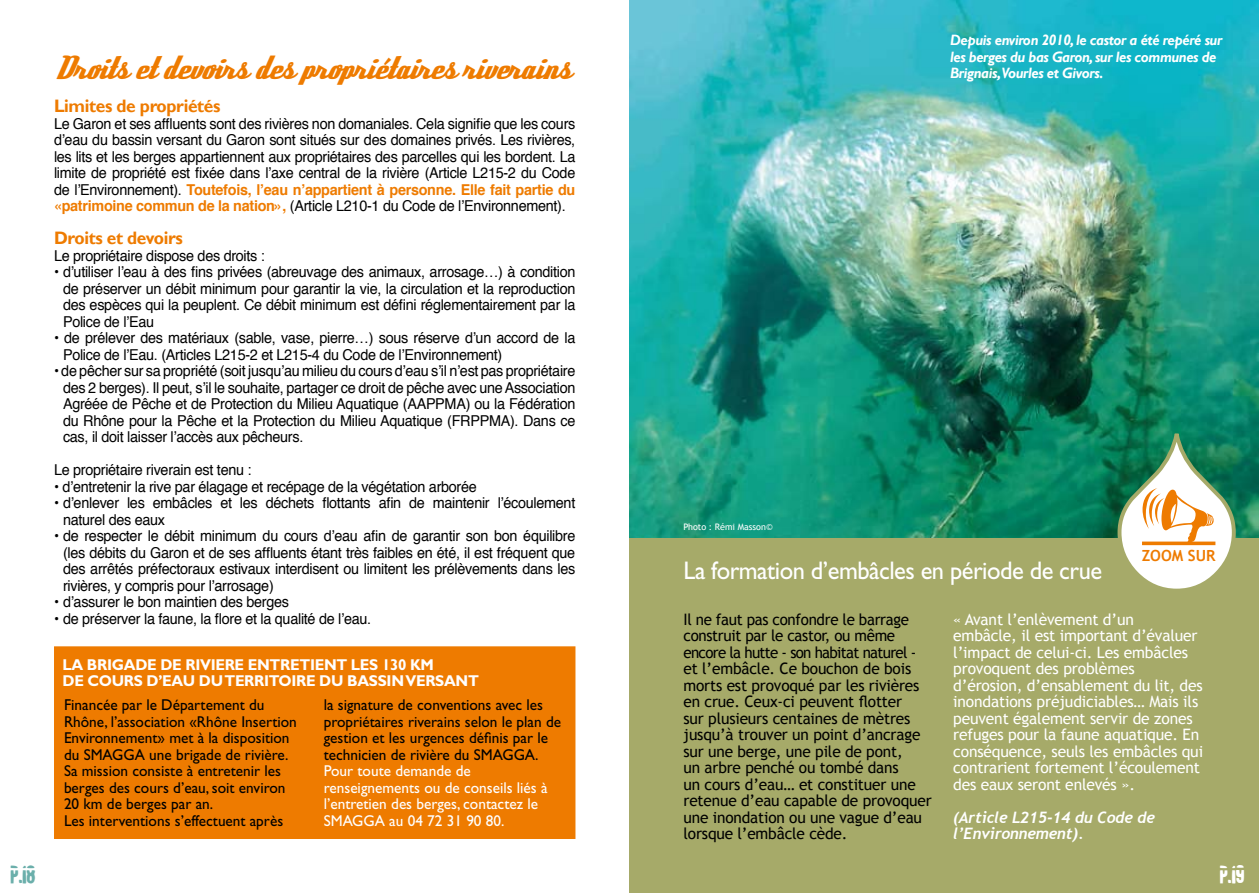
<style>
.page{position:relative;width:1259px;height:893px;background:#fff}
.page>*{position:absolute;margin:0;border:0;box-sizing:border-box;transform-origin:0 0}
.t1{font:39px "Waterline";color:#fff;scale:.9 1}
.t2{font:39px "Waterline";color:#6bafab;scale:.9 1}
.t3{font:31.5px "Deftone Stylus";letter-spacing:-.02em;color:#ee7b00}
.t4{font:25.5px "Gill Sans";letter-spacing:-.02em;color:#fff;scale:.96 1}
.t5{font:700 18px "Gill Sans";letter-spacing:-.02em;color:#ee7b00;scale:.96 1}
.t6{font:15.75px/16.5px "Trebuchet MS";letter-spacing:-.01em;color:#000;scale:.96 1}
.t7{font:15.75px/16.5px "Gill Sans";color:#000}
.t8{font:15.75px/16.5px "Trebuchet MS";letter-spacing:-.01em;color:#fff}
.t9{font:15.75px/16.5px "Gill Sans";color:#fff}
.t10{font:700 15.75px/16.5px "Gill Sans";letter-spacing:-.02em;color:#fff;scale:.96 1}
.t11{font:italic 700 15.75px/16.5px "Trebuchet";letter-spacing:-.01em;color:#fff}
.t12{font:700 15.3px "Trebuchet MS";color:#ee7b00}
.t13{font:15px/16.5px "Helvetica";letter-spacing:-.02em;color:#000;text-align:justify;scale:.96 1}
.t14{font:italic 700 15px/16.5px "Gill Sans";letter-spacing:-.03em;color:#fff;scale:.96 1}
.t15{font:9px "Trebuchet MS";color:#fff}
.s1{font-weight:700;color:#ee7b00}
</style>
<div class="page">
<img style="left:629px;top:0;width:630px;height:539px">
<div style="left:629px;top:539px;width:630px;height:354px;background:#a6aa69"></div>
<div style="left:55px;top:647px;width:520px;height:191px;background:#ee7b00"></div>
<div style="left:54px;top:646px;width:521px;height:193px;border:2px solid #ee7b00"></div>
<svg style="left:1115px;top:413px;width:122px;height:176px"></svg>
<h2 class="t3" style="left:54px;top:48px;width:516px">Droits et devoirs des propriétaires riverains</h2>
<p class="t5" style="left:54px;top:95px;width:175px">Limites de propriétés</p>
<p class="t13" style="left:54px;top:116px;width:544px">Le Garon et ses affluents sont des rivières non domaniales. Cela signifie que les cours d’eau du bassin versant du Garon sont situés sur des domaines privés. Les rivières, les lits et les berges appartiennent aux propriétaires des parcelles qui les bordent. La limite de propriété est fixée dans l’axe central de la rivière (Article L215-2 du Code de l’Environnement). <span class="s1">Toutefois, l’eau n’appartient à personne. Elle fait partie du «patrimoine commun de la nation»,</span> (Article L210-1 du Code de l’Environnement).</p>
<p class="t5" style="left:54px;top:227px;width:136px">Droits et devoirs</p>
<p class="t13" style="left:54px;top:248px;width:221px">Le propriétaire dispose des droits :</p>
<p class="t13" style="left:63px;top:264px;width:535px;text-indent:-9px">• d’utiliser l’eau à des fins privées (abreuvage des animaux, arrosage…) à condition de préserver un débit minimum pour garantir la vie, la circulation et la reproduction des espèces qui la peuplent. Ce débit minimum est défini réglementairement par la Police de l’Eau</p>
<p class="t13" style="left:63px;top:330px;width:535px;text-indent:-9px">• de prélever des matériaux (sable, vase, pierre…) sous réserve d’un accord de la<br>Police de l’Eau. (Articles L215-2 et L215-4 du Code de l’Environnement)</p>
<p class="t13" style="left:63px;top:363px;width:535px;text-indent:-9px">• de pêcher sur sa propriété (soit jusqu’au milieu du cours d’eau s’il n’est pas propriétaire des 2 berges). Il peut, s’il le souhaite, partager ce droit de pêche avec une Association Agréée de Pêche et de Protection du Milieu Aquatique (AAPPMA) ou la Fédération du Rhône pour la Pêche et la Protection du Milieu Aquatique (FRPPMA). Dans ce cas, il doit laisser l’accès aux pêcheurs.</p>
<p class="t13" style="left:54px;top:462px;width:207px">Le propriétaire riverain est tenu :</p>
<p class="t13" style="left:54px;top:479px;width:442px">• d’entretenir la rive par élagage et recépage de la végétation arborée</p>
<p class="t13" style="left:63px;top:495px;width:535px;text-indent:-9px">• d’enlever les embâcles et les déchets flottants afin de maintenir l’écoulement naturel des eaux</p>
<p class="t13" style="left:63px;top:528px;width:535px;text-indent:-9px">• de respecter le débit minimum du cours d’eau afin de garantir son bon équilibre (les débits du Garon et de ses affluents étant très faibles en été, il est fréquent que des arrêtés préfectoraux estivaux interdisent ou limitent les prélèvements dans les rivières, y compris pour l’arrosage)</p>
<p class="t13" style="left:54px;top:594px;width:246px">• d’assurer le bon maintien des berges</p>
<p class="t13" style="left:54px;top:611px;width:332px">• de préserver la faune, la flore et la qualité de l’eau.</p>
<p class="t10" style="left:63px;top:656px;width:435px">LA BRIGADE DE RIVIERE ENTRETIENT LES 130 KM<br>DE COURS D’EAU DU TERRITOIRE DU BASSIN VERSANT</p>
<p class="t7" style="left:64px;top:697px;width:234px">Financée par le Département du Rhône, l’association «Rhône Insertion Environnement» met à la disposition du SMAGGA une brigade de rivière.<br>Sa mission consiste à entretenir les berges des cours d’eau, soit environ 20 km de berges par an.<br>Les interventions s’effectuent après</p>
<p class="t7" style="left:324px;top:697px;width:239px">la signature de conventions avec les propriétaires riverains selon le plan de gestion et les urgences définis par le technicien de rivière du SMAGGA.</p>
<p class="t9" style="left:324px;top:763px;width:225px">Pour toute demande de renseignements ou de conseils liés à l’entretien des berges, contactez le<br>SMAGGA au 04 72 31 90 80.</p>
<p class="t15" style="left:683px;top:522px;width:90px">Photo : Rémi Masson©</p>
<p class="t14" style="left:950px;top:32px;width:285px">Depuis environ 2010, le castor a été repéré sur les berges du bas Garon, sur les communes de<br>Brignais,Vourles et Givors.</p>
<h3 class="t4" style="left:683px;top:556px;width:437px">La formation d’embâcles en période de crue</h3>
<p class="t12" style="left:1141px;top:546px;width:75px">ZOOM SUR</p>
<p class="t6" style="left:683px;top:611px;width:260px">Il ne faut pas confondre le barrage construit par le castor, ou même encore la hutte - son habitat naturel - et l’embâcle. Ce bouchon de bois morts est provoqué par les rivières en crue. Ceux-ci peuvent flotter<br>sur plusieurs centaines de mètres jusqu’à trouver un point d’ancrage sur une berge, une pile de pont,<br>un arbre penché ou tombé dans<br>un cours d’eau… et constituer une retenue d’eau capable de provoquer une inondation ou une vague d’eau lorsque l’embâcle cède.</p>
<p class="t8" style="left:953px;top:611px;width:251px">« Avant l’enlèvement d’un<br>embâcle, il est important d’évaluer l’impact de celui-ci. Les embâcles provoquent des problèmes d’érosion, d’ensablement du lit, des inondations préjudiciables… Mais ils peuvent également servir de zones refuges pour la faune aquatique. En conséquence, seuls les embâcles qui contrarient fortement l’écoulement des eaux seront enlevés ».</p>
<p class="t11" style="left:953px;top:809px;width:203px">(Article L215-14 du Code de l’Environnement).</p>
<h1 class="t1" style="left:1219px;top:848px;width:29px">p.19</h1>
<h1 class="t2" style="left:11px;top:848px;width:29px">p.18</h1>
<h1 class="t1" style="left:1227px;top:848px;width:25px">p.4</h1>
</div>
